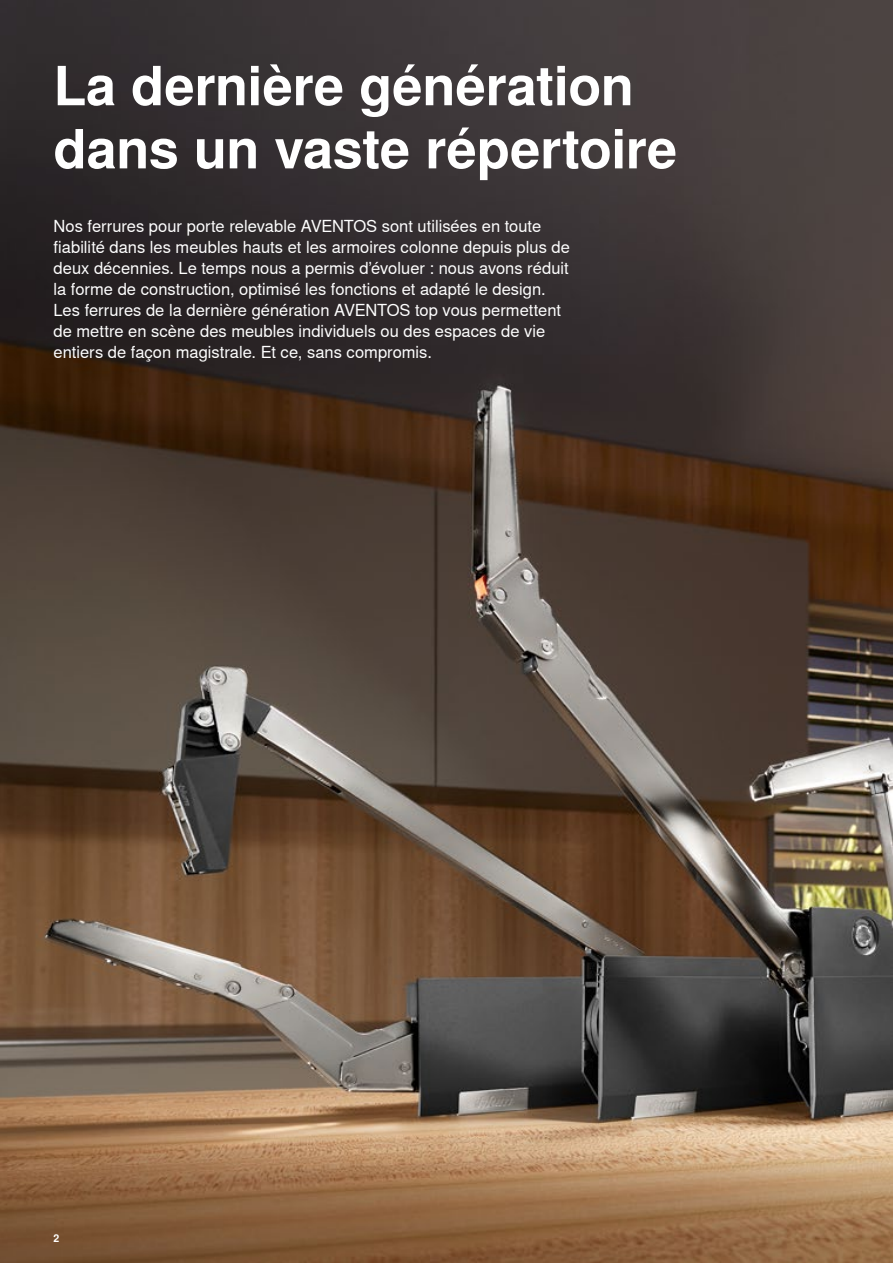
<style>
.page{position:relative;width:893px;height:1263px;background:#fff}
.page>*{position:absolute;margin:0;border:0;box-sizing:border-box;transform-origin:0 0}
._36_Head_A4_White_Bold{font:700 54px/63.2px "Nimbus Sans Global";letter-spacing:-.005em;color:#fff}
._11_Intro_White_Regular{font:16.5px/21px "Nimbus Sans Global";color:#fff}
._07_Pagenumber_Black_Bold_Left{font:700 10.5px "Nimbus Sans Global";color:#fff}
</style>
<div class="page">
<img style="left:0;top:0;width:893px;height:1263px">
<p class="_36_Head_A4_White_Bold" style="left:54px;top:55px;width:625px">La dernière génération dans un vaste répertoire</p>
<p class="_11_Intro_White_Regular" style="left:54px;top:215px;width:518px">Nos ferrures pour porte relevable AVENTOS sont utilisées en toute fiabilité dans les meubles hauts et les armoires colonne depuis plus de deux décennies. Le temps nous a permis d’évoluer : nous avons réduit la forme de construction, optimisé les fonctions et adapté le design.<br>Les ferrures de la dernière génération AVENTOS top vous permettent de mettre en scène des meubles individuels ou des espaces de vie entiers de façon magistrale. Et ce, sans compromis.</p>
<p class="_07_Pagenumber_Black_Bold_Left" style="left:54px;top:1232px;width:7px">2</p>
</div>
